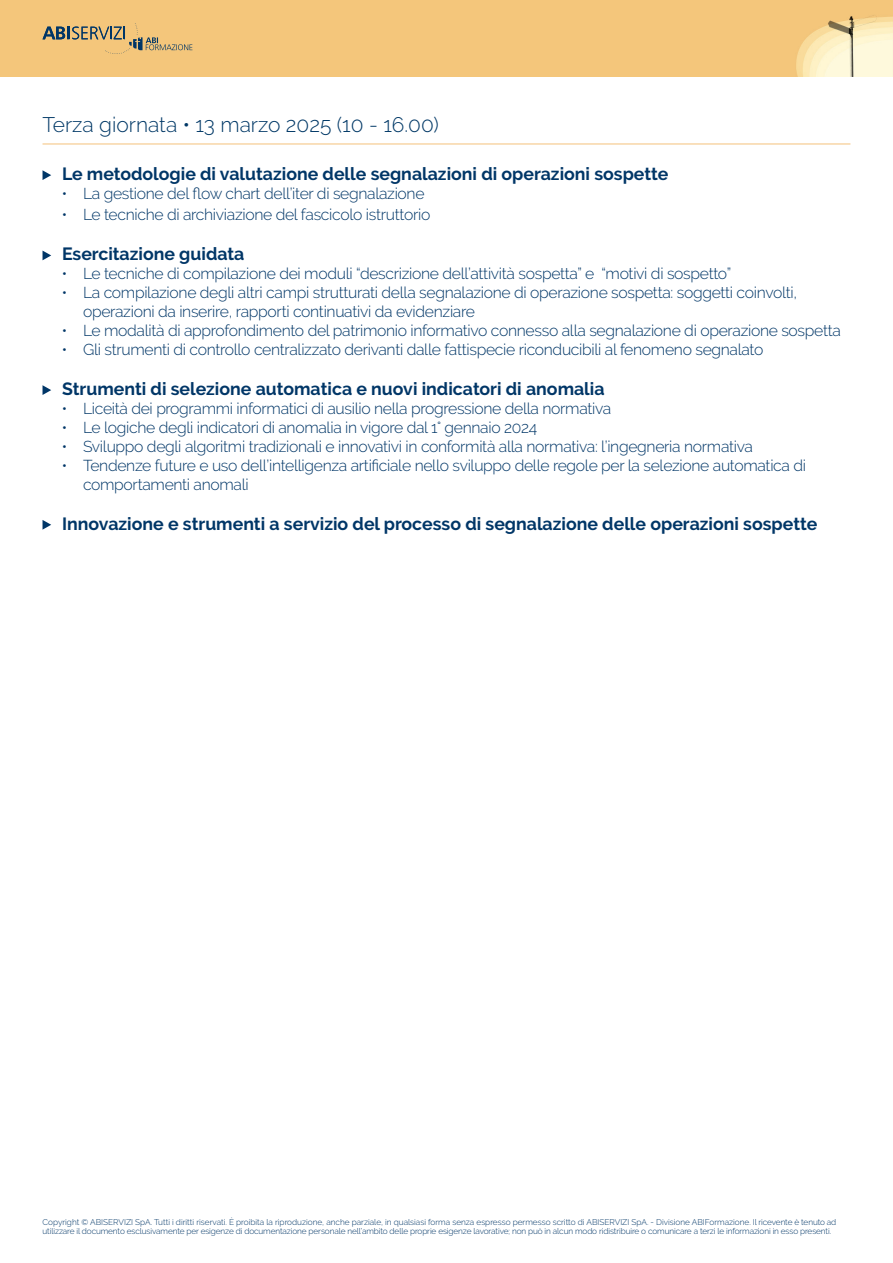
<style>
.page{position:relative;width:893px;height:1263px;background:#fff}
.page>*{position:absolute;margin:0;border:0;box-sizing:border-box;transform-origin:0 0}
.t1{font:300 21px "Raleway";color:#003866}
.t2{font:700 17.7px "Raleway";color:#003667}
.t3{font:300 15.75px/18.9px "Raleway";letter-spacing:-.02em;color:#003667}
.t4{font:300 8.25px/9px "Raleway";letter-spacing:-.01em;color:#003667}
</style>
<div class="page">
<img style="left:0;top:0;width:893px;height:77px">
<svg style="left:43px;top:23px;width:149px;height:31px;background:#cfb077"></svg>
<svg style="left:43px;top:170px;width:8px;height:10px"></svg>
<svg style="left:43px;top:251px;width:8px;height:9px"></svg>
<svg style="left:43px;top:385px;width:8px;height:10px"></svg>
<svg style="left:43px;top:520px;width:8px;height:10px"></svg>
<hr style="left:43px;top:144px;width:807px;height:1px;background:#f4c27a">
<p class="t1" style="left:43px;top:112px;width:398px">Terza giornata • 13 marzo 2025 (10 - 16.00)</p>
<p class="t2" style="left:62px;top:164px;width:608px">Le metodologie di valutazione delle segnalazioni di operazioni sospette</p>
<p class="t3" style="left:62px;top:184px;width:364px">• La gestione del flow chart dell’iter di segnalazione</p>
<p class="t3" style="left:62px;top:205px;width:370px">• Le tecniche di archiviazione del fascicolo istruttorio</p>
<p class="t2" style="left:62px;top:244px;width:184px">Esercitazione guidata</p>
<p class="t3" style="left:62px;top:264px;width:671px">• Le tecniche di compilazione dei moduli “descrizione dell’attività sospetta” e “motivi di sospetto”</p>
<p class="t3" style="left:83px;top:283px;width:716px;text-indent:-21px">• La compilazione degli altri campi strutturati della segnalazione di operazione sospetta: soggetti coinvolti, operazioni da inserire, rapporti continuativi da evidenziare</p>
<p class="t3" style="left:62px;top:321px;width:781px">• Le modalità di approfondimento del patrimonio informativo connesso alla segnalazione di operazione sospetta</p>
<p class="t3" style="left:62px;top:340px;width:703px">• Gli strumenti di controllo centralizzato derivanti dalle fattispecie riconducibili al fenomeno segnalato</p>
<p class="t2" style="left:62px;top:379px;width:544px">Strumenti di selezione automatica e nuovi indicatori di anomalia</p>
<p class="t3" style="left:62px;top:399px;width:551px">• Liceità dei programmi informatici di ausilio nella progressione della normativa</p>
<p class="t3" style="left:62px;top:418px;width:477px">• Le logiche degli indicatori di anomalia in vigore dal 1° gennaio 2024</p>
<p class="t3" style="left:62px;top:437px;width:693px">• Sviluppo degli algoritmi tradizionali e innovativi in conformità alla normativa: l’ingegneria normativa</p>
<p class="t3" style="left:83px;top:455px;width:725px;text-indent:-21px">• Tendenze future e uso dell’intelligenza artificiale nello sviluppo delle regole per la selezione automatica di comportamenti anomali</p>
<p class="t2" style="left:62px;top:513px;width:757px">Innovazione e strumenti a servizio del processo di segnalazione delle operazioni sospette</p>
<p class="t4" style="left:43px;top:1217px;width:795px">Copyright © ABISERVIZI SpA. Tutti i diritti riservati. È proibita la riproduzione, anche parziale, in qualsiasi forma senza espresso permesso scritto di ABISERVIZI SpA. - Divisione ABIFormazione. Il ricevente è tenuto ad utilizzare il documento esclusivamente per esigenze di documentazione personale nell’ambito delle proprie esigenze lavorative; non può in alcun modo ridistribuire o comunicare a terzi le informazioni in esso presenti.</p>
</div>
